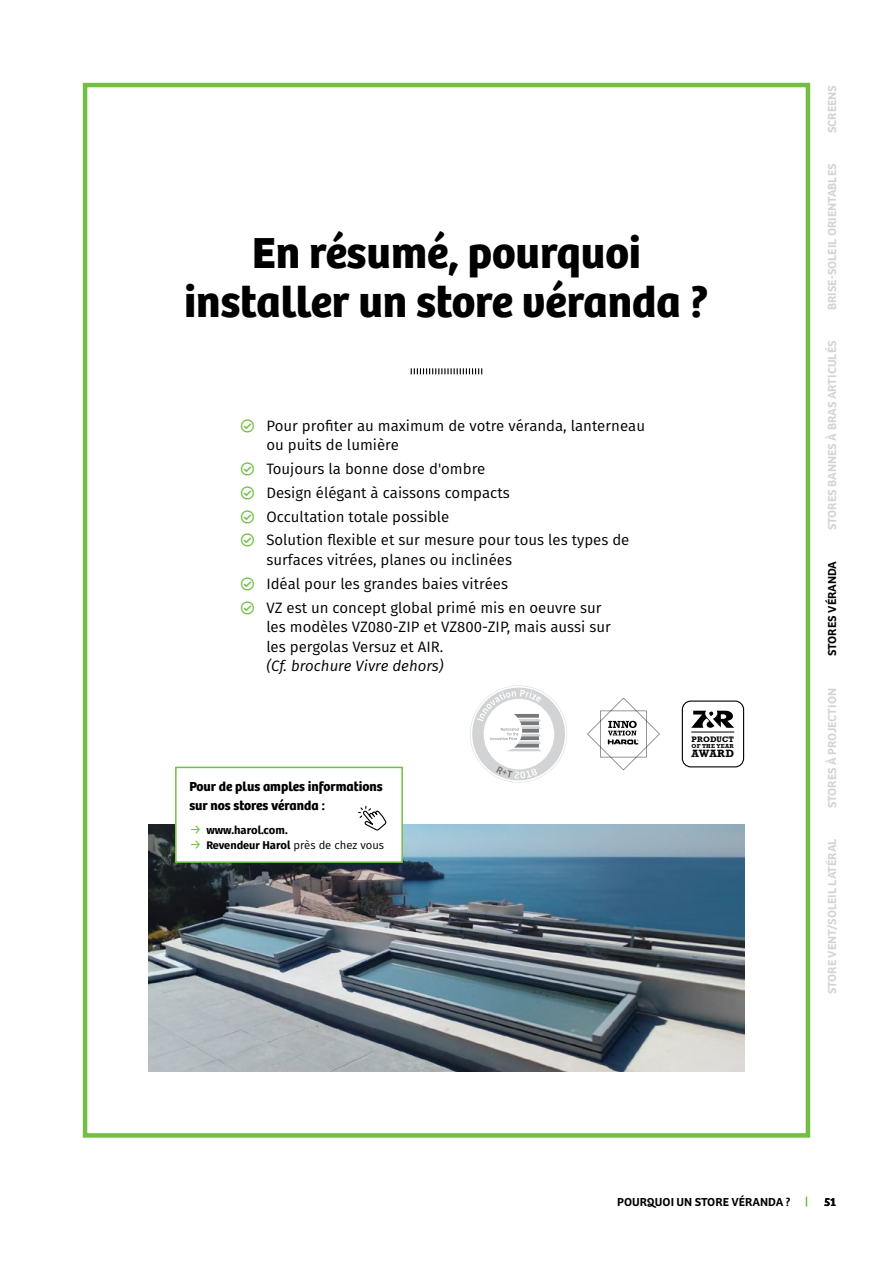
<style>
.page{position:relative;width:893px;height:1263px;background:#fff}
.page>*{position:absolute;margin:0;border:0;box-sizing:border-box;transform-origin:0 0}
.t1{font:700 45px/49.5px "Bree";color:#000;text-align:center}
.t2{font:15px/23.7px "Fira Sans";color:#000}
.t3{font:italic 15px "Fira Sans";color:#000}
.t4{font:700 13.5px/19.5px "Bree";color:#000}
.t5{font:600 12px "Bree";color:#d1d3d4}
.t6{font:600 12px "Bree";color:#000}
.t7{font:11.25px "Fira Sans";color:#000}
.t8{font:700 11.25px "Fira Sans";color:#000}
.t9{font:700 10.8px "Rockwell Std";letter-spacing:.01em;color:#000}
.t10{font:700 8.1px "Rockwell Std";letter-spacing:.01em;color:#000}
.t11{font:700 5.85px "Rockwell Std";letter-spacing:.05em;color:#000}
.s1{font-weight:400;font-size:13.5px;color:#72bf44}
.s2{font-size:13.5px;color:#72bf44}
.s3{font-weight:700;font-size:10.95px}
.s4{font-weight:700}
</style>
<div class="page">
<img style="left:149px;top:825px;width:595px;height:246px">
<svg style="left:411px;top:368px;width:71px;height:6px"></svg>
<div style="left:176px;top:767px;width:226px;height:95px;background:#fff"></div>
<div style="left:175px;top:767px;width:228px;height:96px;border:2px solid #72bf44"></div>
<svg style="left:358px;top:806px;width:29px;height:25px"></svg>
<svg style="left:587px;top:698px;width:73px;height:72px"></svg>
<svg style="left:684px;top:703px;width:57px;height:62px"></svg>
<hr style="left:691px;top:732px;width:43px;height:1px;background:#000">
<div style="left:682px;top:700px;width:62px;height:67px;border:1px solid #000;border-radius:9px"></div>
<svg style="left:470px;top:685px;width:97px;height:97px"></svg>
<div style="left:83px;top:83px;width:727px;height:1055px;border:4px solid #72bf44"></div>
<h1 class="t1" style="left:184px;top:228px;width:526px">En résumé, pourquoi installer un store véranda ?</h1>
<p class="t2" style="left:266px;top:416px;width:380px;line-height:19.5px">Pour profiter au maximum de votre véranda, lanterneau ou puits de lumière</p>
<p class="t2" style="left:266px;top:457px;width:364px">Toujours la bonne dose d'ombre<br>Design élégant à caissons compacts<br>Occultation totale possible<br>Solution flexible et sur mesure pour tous les types de</p>
<p class="t2" style="left:266px;top:548px;width:337px">surfaces vitrées, planes ou inclinées<br>Idéal pour les grandes baies vitrées<br>VZ est un concept global primé mis en oeuvre sur</p>
<p class="t2" style="left:266px;top:617px;width:346px;line-height:19.5px">les modèles VZ080-ZIP et VZ800-ZIP, mais aussi sur les pergolas Versuz et AIR.</p>
<p class="t3" style="left:266px;top:655px;width:179px">(Cf. brochure Vivre dehors)</p>
<p class="t4" style="left:189px;top:776px;width:195px">Pour de plus amples informations sur nos stores véranda :</p>
<p class="t8" style="left:189px;top:822px;width:100px"><span class="s1">→</span> www.harol.com.</p>
<p class="t7" style="left:189px;top:837px;width:196px"><span class="s2">→</span> <span class="s3">Revendeur</span> <span class="s4">Harol</span> près de chez vous</p>
<p class="t10" style="left:692px;top:734px;width:44px">PRODUCT</p>
<p class="t11" style="left:692px;top:742px;width:44px">OF THE YEAR</p>
<p class="t9" style="left:691px;top:747px;width:44px">AWARD</p>
<p class="t5" style="left:825px;top:133px;width:50px;rotate:-90deg">SCREENS</p>
<p class="t5" style="left:825px;top:310px;width:148px;rotate:-90deg">BRISE-SOLEIL ORIENTABLES</p>
<p class="t5" style="left:825px;top:530px;width:191px;rotate:-90deg">STORES BANNES À BRAS ARTICULÉS</p>
<p class="t6" style="left:825px;top:656px;width:97px;rotate:-90deg">STORES VÉRANDA</p>
<p class="t5" style="left:825px;top:808px;width:122px;rotate:-90deg">STORES À PROJECTION</p>
<p class="t5" style="left:825px;top:994px;width:157px;rotate:-90deg">STORE VENT/SOLEIL LATÉRAL</p>
<p class="t6" style="left:617px;top:1195px;width:175px">POURQUOI UN STORE VÉRANDA ?</p>
<p class="t6" style="left:824px;top:1195px;width:13px">51</p>
</div>
